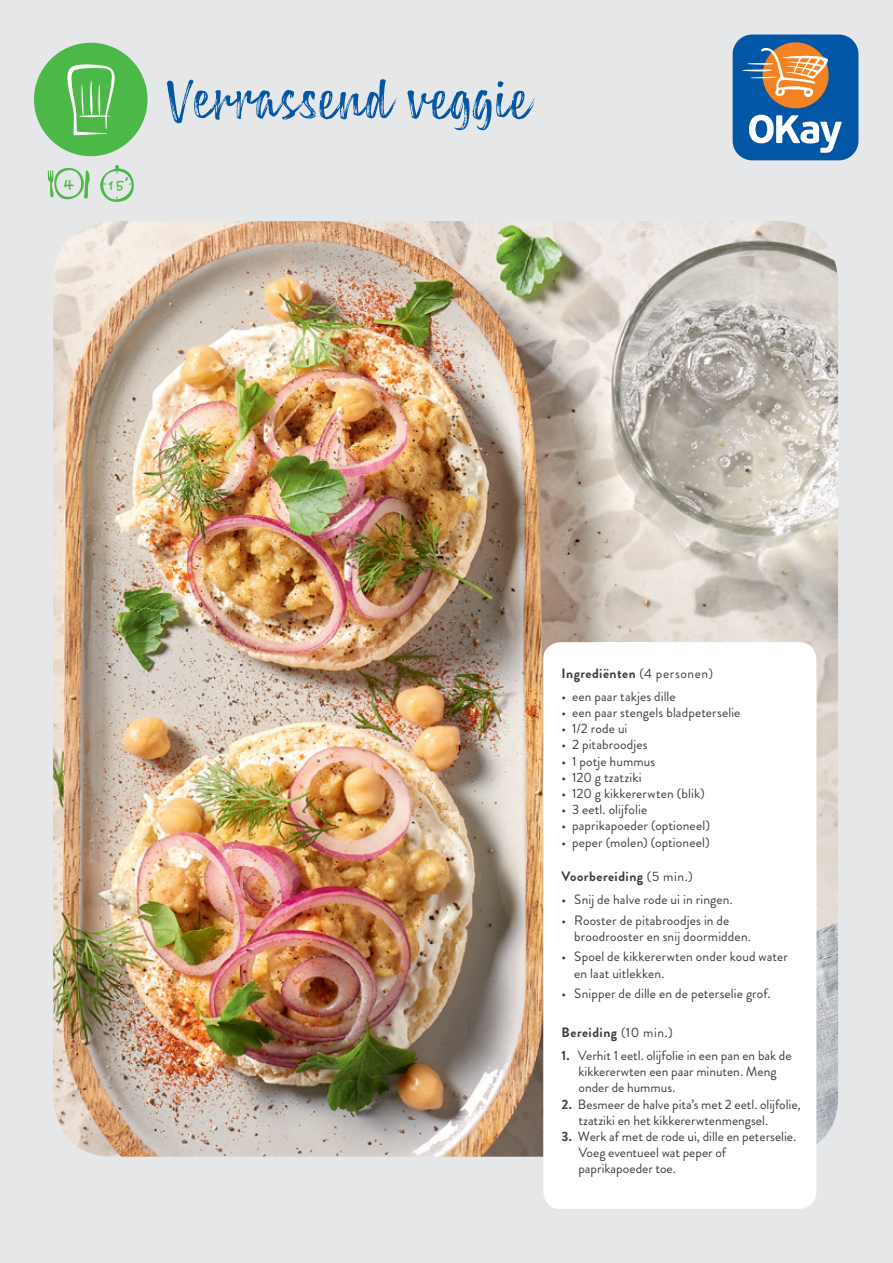
<style>
.page{position:relative;width:893px;height:1263px;background:#e6e7e9}
.page>*{position:absolute;margin:0;border:0;box-sizing:border-box;transform-origin:0 0}
.t1{font:54.45px "Lemonado Script Textured";color:#0157a5}
.t2{font:21px "Okay Curl";color:#4cb848}
.t3{font:18px "Okay Curl";color:#4cb848}
.t4{font:13.5px/16.2px "Brandon Grotesque";letter-spacing:.005em;color:#3e3e3f}
.t5{font:700 13.5px "Brandon Grotesque";letter-spacing:.035em;color:#3e3e3f}
.s1{font-weight:400}
.s2{font-weight:700}
</style>
<div class="page">
<div style="left:34px;top:43px;width:114px;height:113px;background:#4cb848;border-radius:50%"></div>
<svg style="left:67px;top:64px;width:48px;height:71px"></svg>
<svg style="left:48px;top:168px;width:42px;height:32px"></svg>
<svg style="left:100px;top:165px;width:34px;height:37px"></svg>
<div style="left:733px;top:35px;width:125px;height:125px;background:#0157a5;border-radius:20px"></div>
<div style="left:763px;top:42px;width:66px;height:66px;background:#f58220;border-radius:50%"></div>
<svg style="left:742px;top:48px;width:87px;height:49px"></svg>
<svg style="left:749px;top:115px;width:93px;height:38px"></svg>
<img style="left:53px;top:221px;width:785px;height:936px">
<div style="left:543px;top:642px;width:273px;height:567px;background:#fff;border-radius:17px"></div>
<h2 class="t2" style="left:64px;top:169px;width:12px">4</h2>
<h3 class="t3" style="left:106px;top:172px;width:24px">15’</h3>
<h1 class="t1" style="left:163px;top:66px;width:366px">Verrassend veggie</h1>
<p class="t5" style="left:561px;top:663px;width:153px">Ingrediënten <span class="s1">(4 personen)</span></p>
<p class="t4" style="left:561px;top:688px;width:116px">• een paar takjes dille</p>
<p class="t4" style="left:561px;top:704px;width:181px">• een paar stengels bladpeterselie</p>
<p class="t4" style="left:561px;top:720px;width:68px">• 1/2 rode ui</p>
<p class="t4" style="left:561px;top:737px;width:88px">• 2 pitabroodjes</p>
<p class="t4" style="left:561px;top:753px;width:95px">• 1 potje hummus</p>
<p class="t4" style="left:561px;top:769px;width:82px">• 120 g tzatziki</p>
<p class="t4" style="left:561px;top:785px;width:145px">• 120 g kikkererwten (blik)</p>
<p class="t4" style="left:561px;top:801px;width:87px">• 3 eetl. olijfolie</p>
<p class="t4" style="left:561px;top:818px;width:150px">• paprikapoeder (optioneel)</p>
<p class="t4" style="left:561px;top:834px;width:150px">• peper (molen) (optioneel)</p>
<p class="t5" style="left:561px;top:867px;width:133px">Voorbereiding <span class="s1">(5 min.)</span></p>
<p class="t4" style="left:561px;top:892px;width:173px">• Snij de halve rode ui in ringen.</p>
<p class="t4" style="left:574px;top:912px;width:178px;text-indent:-13px">• Rooster de pitabroodjes in de broodrooster en snij doormidden.</p>
<p class="t4" style="left:574px;top:949px;width:215px;text-indent:-13px">• Spoel de kikkererwten onder koud water en laat uitlekken.</p>
<p class="t4" style="left:561px;top:985px;width:210px">• Snipper de dille en de peterselie grof.</p>
<p class="t5" style="left:561px;top:1023px;width:113px">Bereiding <span class="s1">(10 min.)</span></p>
<p class="t4" style="left:578px;top:1047px;width:215px;text-indent:-17px"><span class="s2">1.</span> Verhit 1 eetl. olijfolie in een pan en bak de kikkererwten een paar minuten. Meng onder de hummus.</p>
<p class="t4" style="left:578px;top:1096px;width:224px;text-indent:-17px"><span class="s2">2.</span> Besmeer de halve pita’s met 2 eetl. olijfolie, tzatziki en het kikkererwtenmengsel.</p>
<p class="t4" style="left:578px;top:1128px;width:219px;text-indent:-17px"><span class="s2">3.</span> Werk af met de rode ui, dille en peterselie.<br>Voeg eventueel wat peper of paprikapoeder toe.</p>
</div>
